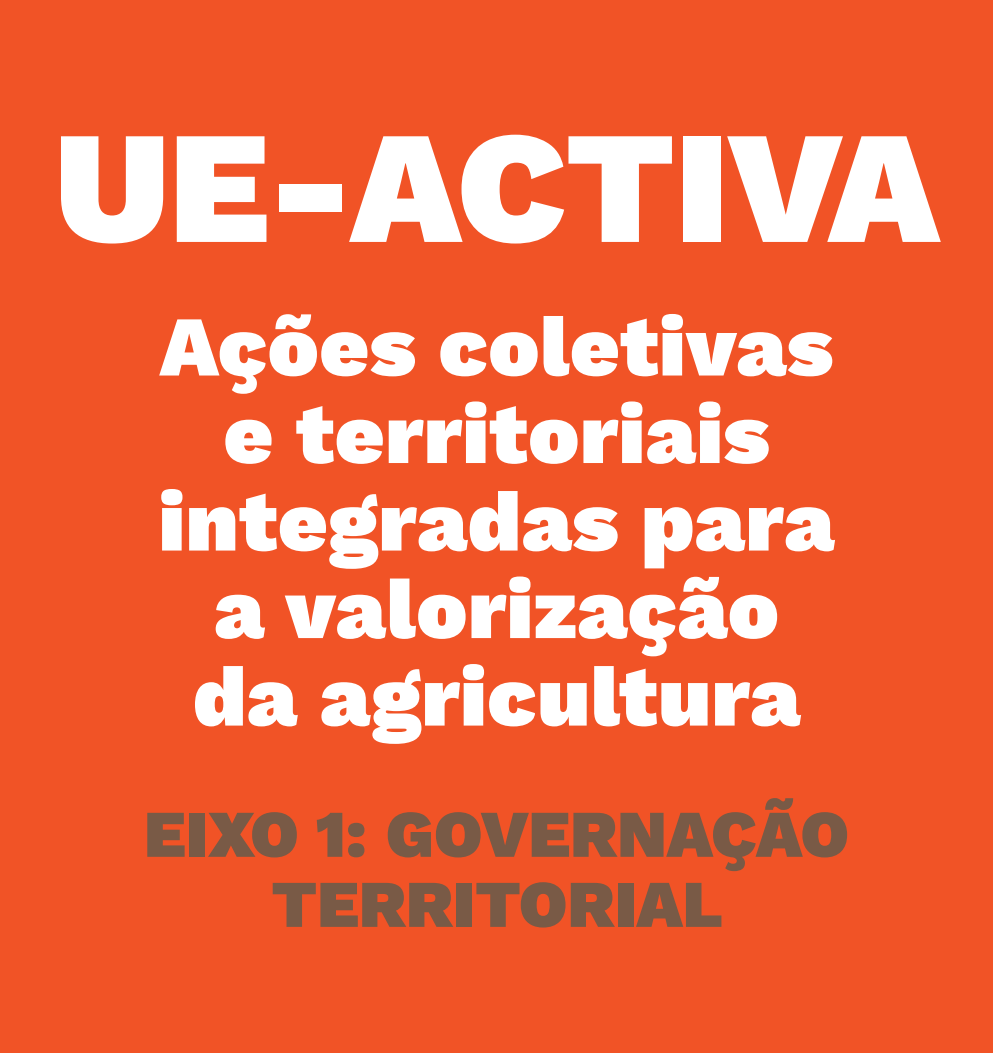
<style>
.page{position:relative;width:993px;height:1053px;background:#fff}
.page>*{position:absolute;margin:0;border:0;box-sizing:border-box;transform-origin:0 0}
.t1{font:900 160px "Work Sans";color:#fff}
.t2{font:900 85px/87.5px "Work Sans";letter-spacing:.01em;color:#fff;text-align:center}
.t3{font:900 66.5px/70px "Work Sans";color:#795a46;text-align:center}
</style>
<div class="page">
<div style="left:0;top:0;width:992px;height:1052px;background:#f15326"></div>
<h1 class="t1" style="left:55px;top:96px;width:885px">UE-ACTIVA</h1>
<p class="t2" style="left:159px;top:307px;width:676px">Ações coletivas e territoriais integradas para a valorização da agricultura</p>
<p class="t3" style="left:144px;top:802px;width:706px">EIXO 1: GOVERNAÇÃO<br>TERRITORIAL</p>
</div>
